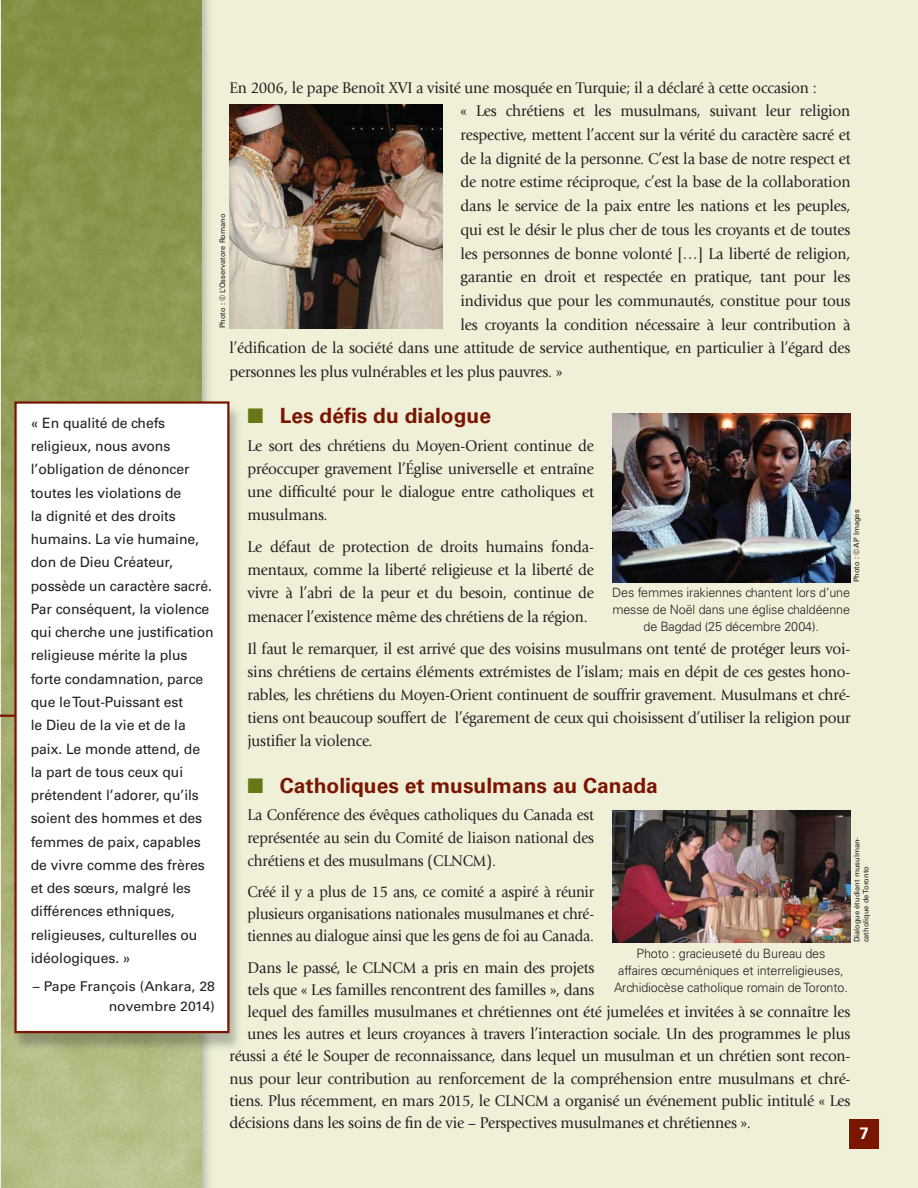
<style>
.page{position:relative;width:918px;height:1188px;background:#f0f0d9}
.page>*{position:absolute;margin:0;border:0;box-sizing:border-box;transform-origin:0 0}
.t1{font:700 21px "Univers LT Std";color:#7a1500}
.t2{font:700 16.5px "Univers LT Std";color:#fff}
.t3{font:16.2px/23.1px "Giovanni Std";letter-spacing:-.01em;color:#231f20;text-align:justify;scale:.95 1}
.t4{font:16.2px/22.2px "Giovanni Std";letter-spacing:-.01em;color:#231f20;text-align:justify;scale:.92 1}
.t5{font:16.2px/23px "Giovanni Std";letter-spacing:-.01em;color:#231f20;text-align:justify;scale:.93 1}
.t6{font:14.25px/23.2px "Univers LT Std";letter-spacing:-.005em;color:#231f20}
.t7{font:13.5px/19.5px "Univers LT Std";color:#231f20;text-align:right;scale:1.04 1}
.t8{font:300 12.9px/16.8px "Univers LT Std";letter-spacing:-.01em;color:#231f20;text-align:center}
.t9{font:7.5px/9px "Univers LT Std";color:#231f20}
.s1{color:#677718}
</style>
<div class="page">
<img style="left:0;top:0;width:202px;height:1188px">
<div style="left:849px;top:1119px;width:30px;height:30px;background:#7a1500"></div>
<img style="left:230px;top:105px;width:213px;height:223px">
<img style="left:612px;top:414px;width:238px;height:168px">
<img style="left:612px;top:810px;width:238px;height:133px">
<img style="left:12px;top:404px;width:227px;height:648px">
<svg style="left:230px;top:1050px;width:11px;height:2px"></svg>
<div style="left:16px;top:403px;width:212px;height:629px;background:#fff"></div>
<div style="left:14px;top:401px;width:216px;height:632px;border:2px solid #7a1500"></div>
<svg style="left:0;top:715px;width:16px;height:2px"></svg>
<p class="t3" style="left:230px;top:77px;width:620px">En 2006, le pape Benoît XVI a visité une mosquée en Turquie; il a déclaré à cette occasion :</p>
<p class="t3" style="left:461px;top:101px;width:412px">« Les chrétiens et les musulmans, suivant leur religion</p>
<p class="t3" style="left:461px;top:125px;width:412px">respective, mettent l’accent sur la vérité du caractère sacré et</p>
<p class="t3" style="left:461px;top:148px;width:412px">de la dignité de la personne. C’est la base de notre respect et</p>
<p class="t3" style="left:461px;top:172px;width:412px">de notre estime réciproque, c’est la base de la collaboration</p>
<p class="t3" style="left:461px;top:196px;width:412px">dans le service de la paix entre les nations et les peuples,</p>
<p class="t3" style="left:461px;top:219px;width:412px">qui est le désir le plus cher de tous les croyants et de toutes</p>
<p class="t3" style="left:461px;top:243px;width:412px">les personnes de bonne volonté […] La liberté de religion,</p>
<p class="t3" style="left:461px;top:267px;width:412px">garantie en droit et respectée en pratique, tant pour les</p>
<p class="t3" style="left:461px;top:291px;width:412px">individus que pour les communautés, constitue pour tous</p>
<p class="t3" style="left:461px;top:314px;width:412px">les croyants la condition nécessaire à leur contribution à</p>
<p class="t3" style="left:230px;top:338px;width:655px">l’édification de la société dans une attitude de service authentique, en particulier à l’égard des</p>
<p class="t3" style="left:230px;top:362px;width:352px">personnes les plus vulnérables et les plus pauvres. »</p>
<p class="t1" style="left:248px;top:407px;width:245px"><span class="s1">■</span> Les défis du dialogue</p>
<p class="t3" style="left:248px;top:435px;width:366px">Le sort des chrétiens du Moyen-Orient continue de préoccuper gravement l’Église universelle et entraîne une difficulté pour le dialogue entre catholiques et musulmans.</p>
<p class="t3" style="left:248px;top:537px;width:366px">Le défaut de protection de droits humains fonda&shy;mentaux, comme la liberté religieuse et la liberté de vivre à l’abri de la peur et du besoin, continue de menacer l’existence même des chrétiens de la région.</p>
<p class="t3" style="left:248px;top:638px;width:636px">Il faut le remarquer, il est arrivé que des voisins musulmans ont tenté de protéger leurs voi&shy;sins chrétiens de certains éléments extrémistes de l’islam; mais en dépit de ces gestes hono&shy;rables, les chrétiens du Moyen-Orient continuent de souffrir gravement. Musulmans et chré&shy;tiens ont beaucoup souffert de l’égarement de ceux qui choisissent d’utiliser la religion pour justifier la violence.</p>
<p class="t1" style="left:248px;top:776px;width:412px"><span class="s1">■</span> Catholiques et musulmans au Canada</p>
<p class="t5" style="left:248px;top:805px;width:374px">La Conférence des évêques catholiques du Canada est représentée au sein du Comité de liaison national des chrétiens et des musulmans (CLNCM).</p>
<p class="t4" style="left:248px;top:882px;width:378px">Créé il y a plus de 15 ans, ce comité a aspiré à réunir plusieurs organisations nationales musulmanes et chré&shy;tiennes au dialogue ainsi que les gens de foi au Canada.</p>
<p class="t3" style="left:248px;top:957px;width:367px">Dans le passé, le CLNCM a pris en main des projets</p>
<p class="t3" style="left:248px;top:979px;width:367px">tels que « Les familles rencontrent des familles », dans</p>
<p class="t3" style="left:248px;top:1002px;width:636px">lequel des familles musulmanes et chrétiennes ont été jumelées et invitées à se connaître les</p>
<p class="t3" style="left:248px;top:1024px;width:636px">unes les autres et leurs croyances à travers l’interaction sociale. Un des programmes le plus</p>
<p class="t3" style="left:229px;top:1046px;width:655px">réussi a été le Souper de reconnaissance, dans lequel un musulman et un chrétien sont recon-</p>
<p class="t3" style="left:229px;top:1068px;width:655px">nus pour leur contribution au renforcement de la compréhension entre musulmans et chré-</p>
<p class="t3" style="left:229px;top:1090px;width:655px">tiens. Plus récemment, en mars 2015, le CLNCM a organisé un événement public intitulé « Les</p>
<p class="t3" style="left:229px;top:1113px;width:550px">décisions dans les soins de fin de vie – Perspectives musulmanes et chrétiennes ».</p>
<p class="t9" style="left:218px;top:328px;width:116px;rotate:-90deg">Photo : © L’Osservatore Romano</p>
<p class="t6" style="left:31px;top:412px;width:185px">« En qualité de chefs religieux, nous avons l’obligation de dénoncer toutes les violations de<br>la dignité et des droits humains. La vie humaine, don de Dieu Créateur, possède un caractère sacré.<br>Par conséquent, la violence qui cherche une justification religieuse mérite la plus forte condamnation, parce que le Tout-Puissant est<br>le Dieu de la vie et de la paix. Le monde attend, de la part de tous ceux qui prétendent l’adorer, qu’ils soient des hommes et des femmes de paix, capables de vivre comme des frères et des sœurs, malgré les différences ethniques, religieuses, culturelles ou idéologiques. »</p>
<p class="t7" style="left:33px;top:977px;width:177px">– Pape François (Ankara, 28 novembre 2014)</p>
<p class="t9" style="left:852px;top:582px;width:74px;rotate:-90deg">Photo : © AP Images</p>
<p class="t8" style="left:612px;top:585px;width:239px">Des femmes irakiennes chantent lors d’une messe de Noël dans une église chaldéenne de Bagdad (25 décembre 2004).</p>
<p class="t9" style="left:853px;top:942px;width:107px;rotate:-90deg">Dialogue étudiant musulman&shy;catholique de Toronto</p>
<p class="t8" style="left:614px;top:946px;width:235px">Photo : gracieuseté du Bureau des<br>affaires œcuméniques et interreligieuses,<br>Archidiocèse catholique romain de Toronto.</p>
<p class="t2" style="left:859px;top:1126px;width:11px">7</p>
</div>
